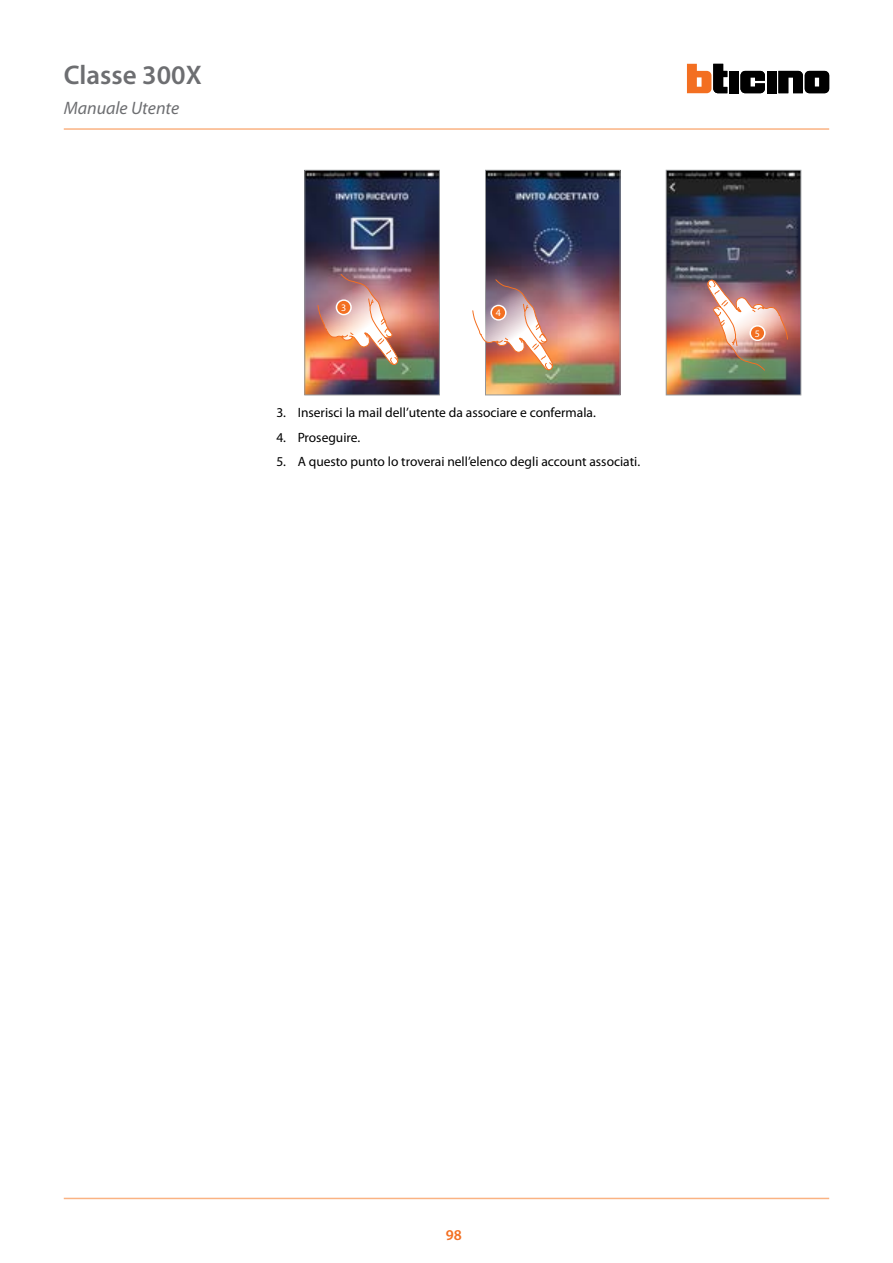
<style>
.page{position:relative;width:893px;height:1263px;background:#fff}
.page>*{position:absolute;margin:0;border:0;box-sizing:border-box;transform-origin:0 0}
.t1{font:600 27px "Myriad Pro";color:#6d6e71}
.t2{font:italic 18px "Myriad Pro";color:#6d6e71}
.t3{font:600 15px "Myriad Pro";color:#f36f21}
.t4{font:13.5px "Myriad Pro";color:#000}
.t5{font:10.05px "Myriad Pro";color:#fff}
</style>
<div class="page">
<svg style="left:740px;top:71px;width:25px;height:22px"></svg>
<div style="left:767px;top:71px;width:10px;height:22px;background:#000"></div>
<div style="left:729px;top:71px;width:10px;height:22px;background:#000"></div>
<svg style="left:687px;top:64px;width:40px;height:29px"></svg>
<svg style="left:778px;top:71px;width:51px;height:22px"></svg>
<hr style="left:64px;top:128px;width:765px;height:2px;background:#fab383">
<hr style="left:64px;top:1198px;width:765px;height:1px;background:#fab383">
<img style="left:307px;top:172px;width:131px;height:221px">
<div style="left:305px;top:170px;width:135px;height:225px;border:1px solid #939598"></div>
<img style="left:318px;top:274px;width:80px;height:91px">
<svg style="left:336px;top:299px;width:16px;height:16px"></svg>
<div style="left:337px;top:301px;width:13px;height:13px;background:#f36f21;border-radius:50%"></div>
<img style="left:487px;top:172px;width:131px;height:221px">
<div style="left:485px;top:170px;width:135px;height:225px;border:1px solid #939598"></div>
<img style="left:472px;top:279px;width:81px;height:91px">
<svg style="left:490px;top:305px;width:17px;height:16px"></svg>
<div style="left:492px;top:306px;width:13px;height:13px;background:#f36f21;border-radius:50%"></div>
<img style="left:668px;top:172px;width:131px;height:221px">
<div style="left:666px;top:170px;width:135px;height:225px;border:1px solid #939598"></div>
<img style="left:707px;top:280px;width:81px;height:91px">
<svg style="left:749px;top:325px;width:17px;height:16px"></svg>
<div style="left:751px;top:327px;width:13px;height:13px;background:#f36f21;border-radius:50%"></div>
<h1 class="t1" style="left:64px;top:58px;width:139px">Classe 300X</h1>
<h2 class="t2" style="left:64px;top:97px;width:117px">Manuale Utente</h2>
<p class="t5" style="left:341px;top:302px;width:7px">3</p>
<p class="t5" style="left:496px;top:307px;width:7px">4</p>
<p class="t4" style="left:276px;top:404px;width:321px">3. Inserisci la mail dell’utente da associare e confermala.</p>
<p class="t4" style="left:276px;top:429px;width:85px">4. Proseguire.</p>
<p class="t4" style="left:276px;top:453px;width:365px">5. A questo punto lo troverai nell’elenco degli account associati.</p>
<p class="t5" style="left:755px;top:327px;width:7px">5</p>
<p class="t3" style="left:446px;top:1225px;width:18px">98</p>
</div>
